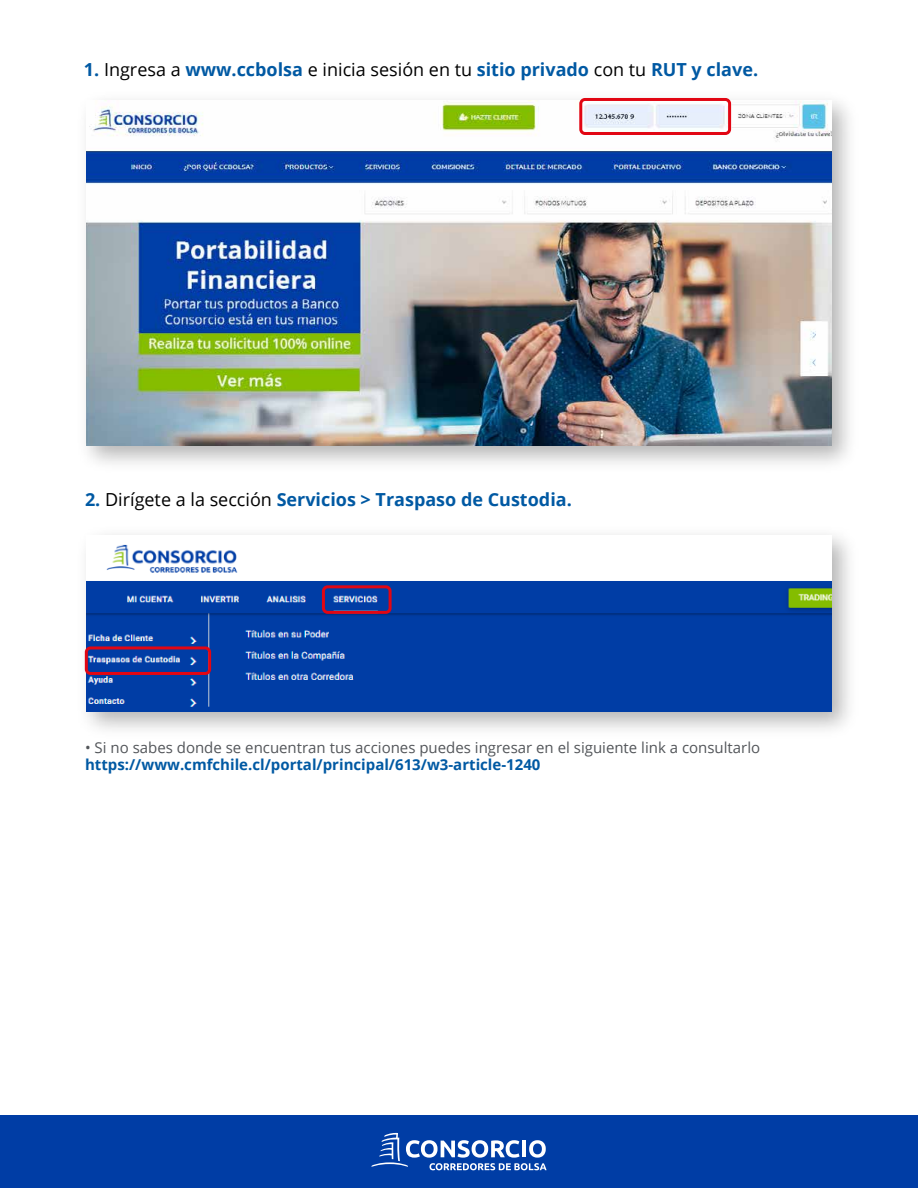
<style>
.page{position:relative;width:918px;height:1188px;background:#fff}
.page>*{position:absolute;margin:0;border:0;box-sizing:border-box;transform-origin:0 0}
.t1{font:700 18px "Open Sans";color:#0059a3}
.t2{font:15px "Open Sans";color:#53565a}
.t3{font:700 15px "Open Sans";color:#0059a3}
.s1{font-weight:400;color:#000}
</style>
<div class="page">
<img style="left:86px;top:97px;width:764px;height:367px">
<img style="left:87px;top:101px;width:744px;height:345px">
<img style="left:84px;top:534px;width:766px;height:196px">
<img style="left:87px;top:536px;width:744px;height:175px">
<div style="left:579px;top:98px;width:152px;height:37px;border:3px solid #e20613;border-radius:4px"></div>
<div style="left:85px;top:646px;width:126px;height:29px;border:3px solid #e20613;border-radius:4px"></div>
<div style="left:322px;top:585px;width:70px;height:29px;border:3px solid #e20613;border-radius:4px"></div>
<div style="left:0;top:1115px;width:918px;height:73px;background:#003da5"></div>
<svg style="left:371px;top:1133px;width:176px;height:37px"></svg>
<p class="t1" style="left:84px;top:57px;width:676px">1. <span class="s1">Ingresa a</span> www.ccbolsa <span class="s1">e inicia sesión en tu</span> sitio privado <span class="s1">con tu</span> RUT y clave.</p>
<p class="t1" style="left:85px;top:486px;width:488px">2. <span class="s1">Dirígete a la sección</span> Servicios &gt; Traspaso de Custodia.</p>
<p class="t2" style="left:85px;top:737px;width:677px">• Si no sabes donde se encuentran tus acciones puedes ingresar en el siguiente link a consultarlo</p>
<p class="t3" style="left:85px;top:754px;width:457px">https://www.cmfchile.cl/portal/principal/613/w3-article-1240</p>
</div>
